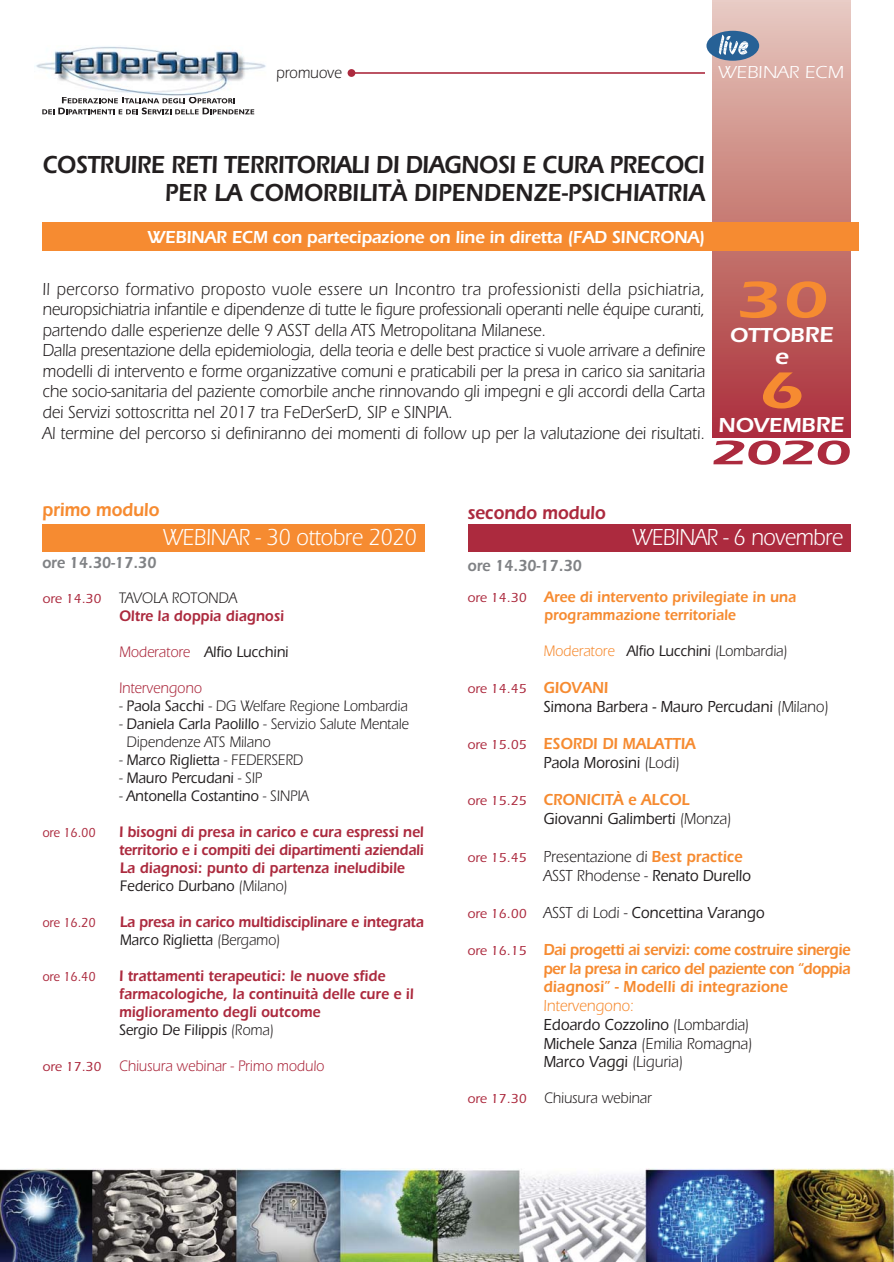
<style>
.page{position:relative;width:894px;height:1262px;background:#fff}
.page>*{position:absolute;margin:0;border:0;box-sizing:border-box;transform-origin:0 0}
.t1{font:600 53.1px "Itc Eras";color:#f68b31;scale:1.4 1}
.t2{font:600 35.1px "Itc Eras";color:#ac2a3e;scale:1.73 1}
.t3{font:600 25.5px/27.9px "Itc Eras";letter-spacing:-.02em;color:#231f20;text-align:right;scale:.9 1}
.t4{font:24px "Itc Eras";letter-spacing:-.01em;color:#fff;scale:.9 1}
.t5{font:600 22.5px "Itc Eras";color:#fff;scale:1.1 1}
.t6{font:600 21px "Itc Eras";letter-spacing:-.01em;color:#fff;scale:1.05 1}
.t7{font:600 19.5px "Itc Eras";letter-spacing:-.01em;color:#ac2a3e;scale:.9 1}
.t8{font:600 19.5px "Itc Eras";letter-spacing:-.01em;color:#f68b31;scale:.9 1}
.t9{font:18px/20.5px "Itc Eras";letter-spacing:-.005em;color:#231f20;scale:.9 1}
.t10{font:600 18px "Itc Eras";letter-spacing:-.015em;color:#fff;scale:.95 1}
.t11{font:18px "Itc Eras";color:#fff;scale:1.1 1}
.t12{font:500 16.5px/18.8px "Itc Eras";color:#231f20;scale:.9 1}
.t13{font:600 16.5px/18.8px "Itc Eras";color:#f68b31;scale:.9 1}
.t14{font:16.5px/18.8px "Itc Eras";color:#231f20;scale:.9 1}
.t15{font:600 16.5px "Itc Eras";letter-spacing:-.01em;color:#808285;scale:.9 1}
.t16{font:600 15.75px/18px "Itc Eras";color:#ac2a3e;scale:.9 1}
.t17{font:500 15.75px "Itc Eras";color:#231f20;scale:.9 1}
.t18{font:15.75px/18px "Itc Eras";color:#231f20;scale:.9 1}
.t19{font:600 15.75px/18px "Itc Eras";color:#f68b31;scale:.9 1}
.t20{font:15.75px "Itc Eras";color:#ac2a3e;scale:.9 1}
.t21{font:500 13.5px "Itc Eras";color:#ac2a3e;scale:.9 1}
.t22{font:500 13.5px "Itc Eras";color:#ac2a3e}
.s1{font-size:22.5px}
.s2{font-weight:500;font-size:13.5px}
.s3{font-weight:400;color:#231f20}
.s4{font-weight:400;color:#ac2a3e}
.s5{font-weight:500}
.s6{font-weight:400}
.s7{font-weight:500;color:#231f20}
.s8{font-weight:500;font-size:13.5px;color:#ac2a3e}
.s9{font-weight:400;color:#f68b31}
.s10{font-weight:600;font-size:16.5px;color:#f68b31}
.s11{font-size:13.5px;color:#ac2a3e}
.s12{font-weight:600;color:#f68b31}
</style>
<div class="page">
<div style="left:43px;top:524px;width:382px;height:27px;background:#f68b31"></div>
<hr style="left:712px;top:436px;width:138px;height:2px;background:#ac2a3e">
<div style="left:712px;top:2px;width:138px;height:434px;background:linear-gradient(to bottom,#e6c8bb,#ab3037)"></div>
<hr style="left:712px;top:0;width:138px;height:2px;background:#e9cdc7">
<div style="left:43px;top:222px;width:816px;height:29px;background:#f68b31"></div>
<hr style="left:355px;top:72px;width:350px;height:2px;background:#ac2a3e">
<div style="left:348px;top:69px;width:7px;height:8px;background:#ac2a3e;border-radius:50%"></div>
<div style="left:468px;top:524px;width:382px;height:27px;background:#ac2a3e"></div>
<img style="left:0;top:1168px;width:894px;height:93px">
<svg style="left:42px;top:97px;width:212px;height:17px"></svg>
<img style="left:36px;top:46px;width:230px;height:50px">
<div style="left:706px;top:31px;width:53px;height:30px;background:#276196;border-radius:50%"></div>
<svg style="left:719px;top:35px;width:29px;height:20px"></svg>
<p class="t14" style="left:276px;top:65px;width:75px">promuove</p>
<p class="t11" style="left:718px;top:66px;width:116px">WEBINAR ECM</p>
<h3 class="t3" style="left:43px;top:153px;width:737px">COSTRUIRE RETI TERRITORIALI DI DIAGNOSI E CURA PRECOCI<br>PER LA COMORBILITÀ DIPENDENZE-PSICHIATRIA</h3>
<p class="t10" style="left:147px;top:230px;width:589px">WEBINAR ECM con partecipazione on line in diretta (FAD SINCRONA)</p>
<p class="t9" style="left:43px;top:280px;width:738px">Il percorso formativo proposto vuole essere un Incontro tra professionisti della psichiatria, neuropsichiatria infantile e dipendenze di tutte le figure professionali operanti nelle équipe curanti, partendo dalle esperienze delle 9 ASST della ATS Metropolitana Milanese.<br>Dalla presentazione della epidemiologia, della teoria e delle best practice si vuole arrivare a definire modelli di intervento e forme organizzative comuni e praticabili per la presa in carico sia sanitaria che socio-sanitaria del paziente comorbile anche rinnovando gli impegni e gli accordi della Carta dei Servizi sottoscritta nel 2017 tra FeDerSerD, SIP e SINPIA.<br>Al termine del percorso si definiranno dei momenti di follow up per la valutazione dei risultati.</p>
<h1 class="t1" style="left:735px;top:282px;width:69px">30</h1>
<p class="t6" style="left:730px;top:328px;width:100px">OTTOB<span class="s1">RE</span></p>
<p class="t5" style="left:775px;top:349px;width:14px">e</p>
<h1 class="t1" style="left:758px;top:372px;width:35px">6</h1>
<p class="t6" style="left:718px;top:418px;width:122px">NOVEMB<span class="s1">RE</span></p>
<h2 class="t2" style="left:710px;top:441px;width:84px">2020</h2>
<p class="t8" style="left:42px;top:503px;width:132px">primo modulo</p>
<p class="t15" style="left:42px;top:557px;width:129px">ore 14.30-17.30</p>
<h3 class="t4" style="left:163px;top:528px;width:284px">WEBINAR - 30 ottobre 2020</h3>
<p class="t16" style="left:119px;top:590px;width:185px;text-indent:-77px"><span class="s2">ore 14.30</span> <span class="s3">TAVOLA ROTONDA<br></span>Oltre la doppia diagnosi</p>
<p class="t17" style="left:119px;top:646px;width:190px"><span class="s4">Moderatore</span> Alfio Lucchini</p>
<p class="t20" style="left:119px;top:682px;width:93px">Intervengono</p>
<p class="t18" style="left:119px;top:698px;width:322px">- <span class="s5">Paola Sacchi</span> - DG Welfare Regione Lombardia</p>
<p class="t18" style="left:127px;top:716px;width:315px;text-indent:-7px">- <span class="s5">Daniela Carla Paolillo</span> - Servizio Salute Mentale<br>Dipendenze ATS Milano</p>
<p class="t17" style="left:119px;top:754px;width:206px"><span class="s6">-</span> Marco Riglietta <span class="s6">- FEDERSERD</span></p>
<p class="t17" style="left:119px;top:772px;width:160px"><span class="s6">-</span> Mauro Percudani <span class="s6">- SIP</span></p>
<p class="t17" style="left:119px;top:790px;width:212px"><span class="s6">-</span> Antonella Costantino <span class="s6">- SINPIA</span></p>
<p class="t21" style="left:43px;top:828px;width:60px">ore 16.00</p>
<p class="t16" style="left:119px;top:824px;width:340px">I bisogni di presa in carico e cura espressi nel territorio e i compiti dei dipartimenti aziendali La diagnosi: punto di partenza ineludibile <span class="s7">Federico Durbano</span> <span class="s3">(Milano)</span></p>
<p class="t21" style="left:43px;top:918px;width:60px">ore 16.20</p>
<p class="t16" style="left:120px;top:914px;width:339px">La presa in carico multidisciplinare e integrata<br><span class="s7">Marco Riglietta</span> <span class="s3">(Bergamo)</span></p>
<p class="t21" style="left:43px;top:972px;width:60px">ore 16.40</p>
<p class="t16" style="left:119px;top:968px;width:329px">I trattamenti terapeutici: le nuove sfide farmacologiche, la continuità delle cure e il miglioramento degli outcome<br><span class="s7">Sergio De Filippis</span> <span class="s3">(Roma)</span></p>
<p class="t20" style="left:43px;top:1060px;width:315px"><span class="s2">ore 17.30</span> Chiusura webinar - Primo modulo</p>
<p class="t7" style="left:468px;top:506px;width:155px">secondo modulo</p>
<p class="t15" style="left:468px;top:560px;width:129px">ore 14.30-17.30</p>
<h3 class="t4" style="left:632px;top:528px;width:236px">WEBINAR - 6 novembre</h3>
<p class="t19" style="left:544px;top:589px;width:281px;text-indent:-77px"><span class="s8">ore 14.30</span> Aree di intervento privilegiate in una programmazione territoriale</p>
<p class="t17" style="left:543px;top:645px;width:273px"><span class="s9">Moderatore</span> Alfio Lucchini <span class="s6">(Lombardia)</span></p>
<p class="t22" style="left:468px;top:684px;width:142px">ore 14.45 <span class="s10">GIOVANI</span></p>
<p class="t12" style="left:543px;top:698px;width:318px">Simona Barbera - Mauro Percudani <span class="s6">(Milano)</span></p>
<p class="t13" style="left:543px;top:736px;width:170px;text-indent:-76px"><span class="s8">ore 15.05</span> ESORDI DI MALATTIA<br><span class="s7">Paola Morosini</span> <span class="s3">(Lodi)</span></p>
<p class="t12" style="left:543px;top:792px;width:210px;text-indent:-76px"><span class="s11">ore 15.25</span> <span class="s12">CRONICITÀ e ALCOL<br></span>Giovanni Galimberti <span class="s6">(Monza)</span></p>
<p class="t14" style="left:543px;top:848px;width:232px;text-indent:-76px"><span class="s8">ore 15.45</span> Presentazione di <span class="s12">Best practice<br></span>ASST Rhodense - <span class="s5">Renato Durello</span></p>
<p class="t12" style="left:468px;top:905px;width:331px"><span class="s11">ore 16.00</span> <span class="s6">ASST di Lodi -</span> Concettina Varango</p>
<p class="t13" style="left:543px;top:941px;width:343px;text-align:justify;text-indent:-76px"><span class="s8">ore 16.15</span> Dai progetti ai servizi: come costruire sinergie per la presa in carico del paziente con “doppia diagnosi” - Modelli di integrazione</p>
<p class="t12" style="left:543px;top:998px;width:234px"><span class="s9">Intervengono:<br></span>Edoardo Cozzolino <span class="s6">(Lombardia)<br></span>Michele Sanza <span class="s6">(Emilia Romagna)<br></span>Marco Vaggi <span class="s6">(Liguria)</span></p>
<p class="t18" style="left:468px;top:1090px;width:206px"><span class="s8">ore 17.30</span> Chiusura webinar</p>
</div>
